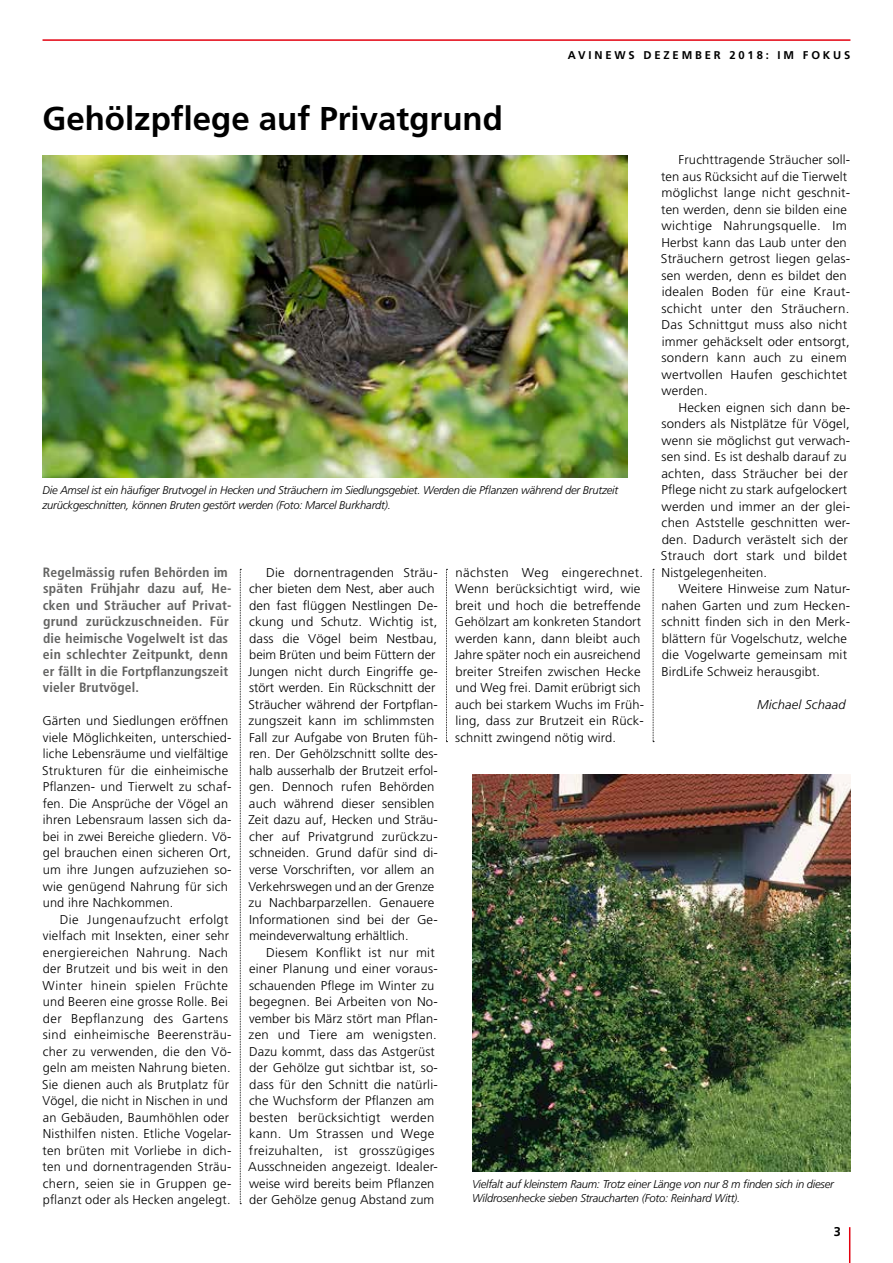
<style>
.page{position:relative;width:893px;height:1263px;background:#fff}
.page>*{position:absolute;margin:0;border:0;box-sizing:border-box;transform-origin:0 0}
.t1{font:700 33px "Frutiger";color:#000}
.t2{font:700 condensed 13.5px/16.5px "Frutiger";letter-spacing:.01em;color:#636362}
.t3{font:300 12.75px/16.5px "Frutiger";letter-spacing:.01em;color:#000}
.t4{font:300 12.75px/16.5px "Frutiger";letter-spacing:.01em;color:#000;scale:1.04 1}
.t5{font:italic 300 12.75px "Frutiger";letter-spacing:.01em;color:#000}
.t6{font:700 12.75px "Frutiger";color:#000}
.t7{font:italic 300 11.25px/14.2px "Frutiger";letter-spacing:-.02em;color:#000}
.t8{font:700 11.25px "Frutiger";letter-spacing:.25em;color:#000}
</style>
<div class="page">
<hr style="left:849px;top:1227px;width:1px;height:36px;background:#e3000f">
<hr style="left:43px;top:39px;width:807px;height:2px;background:#e3000f">
<img style="left:43px;top:155px;width:584px;height:323px">
<img style="left:472px;top:775px;width:378px;height:396px">
<svg style="left:240px;top:569px;width:1px;height:635px"></svg>
<svg style="left:446px;top:569px;width:1px;height:173px"></svg>
<svg style="left:653px;top:569px;width:1px;height:173px"></svg>
<h1 class="t1" style="left:43px;top:99px;width:462px">Gehölzpflege auf Privatgrund</h1>
<p class="t8" style="left:568px;top:49px;width:284px">AVINEWS DEZEMBER 2018: IM FOKUS</p>
<p class="t3" style="left:661px;top:152px;width:191px;text-indent:18px">Fruchttragende Sträucher soll&shy;ten aus Rücksicht auf die Tierwelt möglichst lange nicht geschnit&shy;ten werden, denn sie bilden eine wichtige Nahrungsquelle. Im<br>Herbst kann das Laub unter den<br>Sträuchern getrost liegen gelas&shy;sen werden, denn es bildet den idealen Boden für eine Kraut&shy;schicht unter den Sträuchern.<br>Das Schnittgut muss also nicht immer gehäckselt oder entsorgt, sondern kann auch zu einem wertvollen Haufen geschichtet werden.</p>
<p class="t4" style="left:661px;top:399px;width:184px;text-indent:18px">Hecken eignen sich dann be&shy;sonders als Nistplätze für Vögel, wenn sie möglichst gut verwach&shy;sen sind. Es ist deshalb darauf zu achten, dass Sträucher bei der<br>Pflege nicht zu stark aufgelockert werden und immer an der glei&shy;chen Aststelle geschnitten wer&shy;den. Dadurch verästelt sich der<br>Strauch dort stark und bildet<br>Nistgelegenheiten.</p>
<p class="t4" style="left:661px;top:581px;width:183px;text-indent:17px">Weitere Hinweise zum Natur&shy;nahen Garten und zum Hecken&shy;schnitt finden sich in den Merk&shy;blättern für Vogelschutz, welche die Vogelwarte gemeinsam mit<br>BirdLife Schweiz herausgibt.</p>
<p class="t5" style="left:757px;top:697px;width:90px">Michael Schaad</p>
<p class="t7" style="left:43px;top:483px;width:577px">Die Amsel ist ein häufiger Brutvogel in Hecken und Sträuchern im Siedlungsgebiet. Werden die Pflanzen während der Brutzeit zurückgeschnitten, können Bruten gestört werden (Foto: Marcel Burkhardt).</p>
<p class="t2" style="left:43px;top:564px;width:190px">Regelmässig rufen Behörden im späten Frühjahr dazu auf, He&shy;cken und Sträucher auf Privat&shy;grund zurückzuschneiden. Für die heimische Vogelwelt ist das ein schlechter Zeitpunkt, denn er fällt in die Fortpflanzungszeit vieler Brutvögel.</p>
<p class="t3" style="left:42px;top:713px;width:191px">Gärten und Siedlungen eröffnen viele Möglichkeiten, unterschied&shy;liche Lebensräume und vielfältige<br>Strukturen für die einheimische<br>Pflanzen- und Tierwelt zu schaf&shy;fen. Die Ansprüche der Vögel an ihren Lebensraum lassen sich da&shy;bei in zwei Bereiche gliedern. Vö&shy;gel brauchen einen sicheren Ort, um ihre Jungen aufzuziehen so&shy;wie genügend Nahrung für sich und ihre Nachkommen.</p>
<p class="t3" style="left:42px;top:911px;width:191px;text-indent:18px">Die Jungenaufzucht erfolgt vielfach mit Insekten, einer sehr energiereichen Nahrung. Nach der Brutzeit und bis weit in den<br>Winter hinein spielen Früchte und Beeren eine grosse Rolle. Bei der Bepflanzung des Gartens sind einheimische Beerensträu&shy;cher zu verwenden, die den Vö&shy;geln am meisten Nahrung bieten.<br>Sie dienen auch als Brutplatz für<br>Vögel, die nicht in Nischen in und an Gebäuden, Baumhöhlen oder<br>Nisthilfen nisten. Etliche Vogelar&shy;ten brüten mit Vorliebe in dich&shy;ten und dornentragenden Sträu&shy;chern, seien sie in Gruppen ge&shy;pflanzt oder als Hecken angelegt.</p>
<p class="t3" style="left:248px;top:564px;width:191px;text-indent:18px">Die dornentragenden Sträu&shy;cher bieten dem Nest, aber auch den fast flüggen Nestlingen De&shy;ckung und Schutz. Wichtig ist, dass die Vögel beim Nestbau, beim Brüten und beim Füttern der<br>Jungen nicht durch Eingriffe ge&shy;stört werden. Ein Rückschnitt der<br>Sträucher während der Fortpflan&shy;zungszeit kann im schlimmsten<br>Fall zur Aufgabe von Bruten füh&shy;ren. Der Gehölzschnitt sollte des&shy;halb ausserhalb der Brutzeit erfol&shy;gen. Dennoch rufen Behörden auch während dieser sensiblen<br>Zeit dazu auf, Hecken und Sträu&shy;cher auf Privatgrund zurückzu&shy;schneiden. Grund dafür sind di&shy;verse Vorschriften, vor allem an<br>Verkehrswegen und an der Grenze zu Nachbarparzellen. Genauere<br>Informationen sind bei der Ge&shy;meindeverwaltung erhältlich.</p>
<p class="t3" style="left:248px;top:944px;width:191px;text-indent:18px">Diesem Konflikt ist nur mit einer Planung und einer voraus&shy;schauenden Pflege im Winter zu begegnen. Bei Arbeiten von No&shy;vember bis März stört man Pflan&shy;zen und Tiere am wenigsten.<br>Dazu kommt, dass das Astgerüst der Gehölze gut sichtbar ist, so&shy;dass für den Schnitt die natürli&shy;che Wuchsform der Pflanzen am besten berücksichtigt werden kann. Um Strassen und Wege freizuhalten, ist grosszügiges<br>Ausschneiden angezeigt. Idealer&shy;weise wird bereits beim Pflanzen der Gehölze genug Abstand zum</p>
<p class="t3" style="left:454px;top:564px;width:191px">nächsten Weg eingerechnet.<br>Wenn berücksichtigt wird, wie breit und hoch die betreffende<br>Gehölzart am konkreten Standort werden kann, dann bleibt auch<br>Jahre später noch ein ausreichend breiter Streifen zwischen Hecke und Weg frei. Damit erübrigt sich auch bei starkem Wuchs im Früh&shy;ling, dass zur Brutzeit ein Rück&shy;schnitt zwingend nötig wird.</p>
<p class="t7" style="left:472px;top:1176px;width:363px">Vielfalt auf kleinstem Raum: Trotz einer Länge von nur 8 m finden sich in dieser<br>Wildrosenhecke sieben Straucharten (Foto: Reinhard Witt).</p>
<p class="t6" style="left:834px;top:1224px;width:9px">3</p>
</div>
